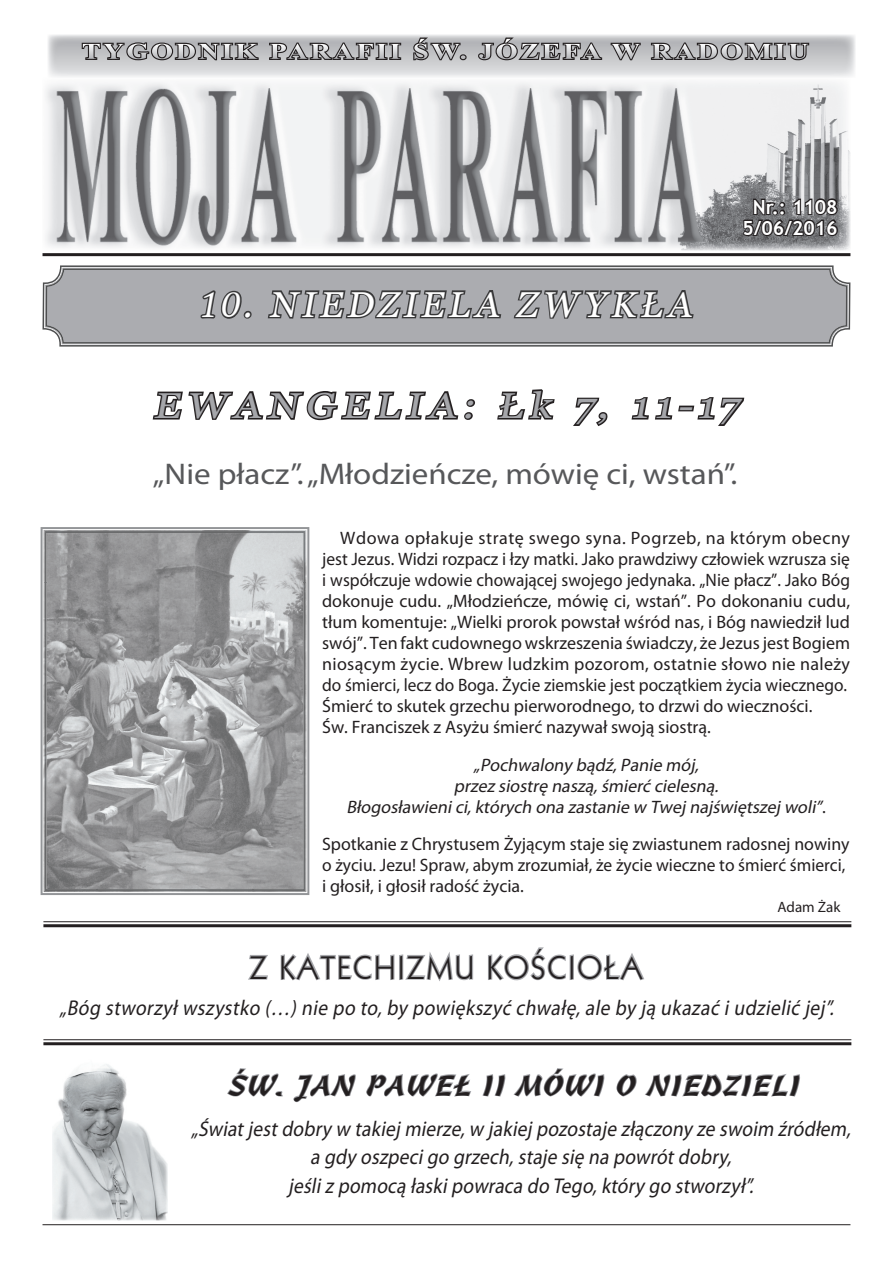
<style>
.page{position:relative;width:893px;height:1263px;background:#fff}
.page>*{position:absolute;margin:0;border:0;box-sizing:border-box;transform-origin:0 0}
.t1{font:italic 36px "Georgia";color:#a5a6aa;scale:1.15 1}
.t2{font:italic 36px "Georgia";color:#fff}
.t3{font:31.5px "Geometric 231 L2 Roman C";letter-spacing:.07em;color:#231f20;scale:.95 1}
.t4{font:30px "Myriad Pro";color:#57585a;scale:1.1 1}
.t5{font:28.2px "Freehand 471 L2";letter-spacing:.02em;color:#231f20;scale:1.2 1}
.t6{font:700 22.5px "Times New Roman";letter-spacing:.09em;color:#fff;scale:1.26 1}
.t7{font:italic 21.45px/28.5px "Myriad Pro";letter-spacing:.01em;color:#231f20;text-align:center;scale:.91 1}
.t8{font:700 19.5px/21px "Trebuchet MS";color:#fff;text-align:center}
.t9{font:18px/21px "Myriad Pro";color:#231f20}
.t10{font:italic 18px/21px "Myriad Pro";color:#231f20;text-align:center}
.t11{font:15px "Myriad Pro";color:#231f20}
.s1{font-family:"Garamond No 4 Cyr TCY Ligh"}
.s2{font-style:normal}
</style>
<div class="page">
<hr style="left:43px;top:1224px;width:807px;height:1px;background:#231f20">
<img style="left:45px;top:82px;width:805px;height:168px">
<hr style="left:43px;top:253px;width:807px;height:3px;background:#231f20">
<svg style="left:81px;top:41px;width:179px;height:21px;background:#807f81"></svg>
<svg style="left:268px;top:41px;width:134px;height:20px;background:#7b797c"></svg>
<svg style="left:412px;top:36px;width:56px;height:26px"></svg>
<svg style="left:476px;top:36px;width:127px;height:26px;background:#8a898b"></svg>
<svg style="left:609px;top:41px;width:33px;height:21px"></svg>
<svg style="left:650px;top:36px;width:160px;height:26px;background:#8c8b8d"></svg>
<svg style="left:741px;top:197px;width:98px;height:40px;background:#535254"></svg>
<svg style="left:42px;top:265px;width:808px;height:82px;background:#aaaaab"></svg>
<svg style="left:46px;top:268px;width:801px;height:76px;background:#a8a9ad"></svg>
<svg style="left:152px;top:391px;width:323px;height:30px"></svg>
<svg style="left:497px;top:389px;width:58px;height:31px"></svg>
<svg style="left:573px;top:397px;width:35px;height:29px"></svg>
<svg style="left:631px;top:397px;width:114px;height:29px"></svg>
<svg style="left:248px;top:955px;width:20px;height:25px"></svg>
<svg style="left:280px;top:953px;width:115px;height:28px"></svg>
<div style="left:399px;top:954px;width:4px;height:26px;border:2px solid #a8a9ad"></div>
<svg style="left:403px;top:952px;width:71px;height:29px"></svg>
<svg style="left:488px;top:947px;width:78px;height:34px"></svg>
<div style="left:570px;top:954px;width:4px;height:26px;border:2px solid #a8a9ad"></div>
<svg style="left:577px;top:953px;width:67px;height:28px"></svg>
<hr style="left:43px;top:1042px;width:808px;height:3px;background:#231f20">
<hr style="left:43px;top:1039px;width:808px;height:1px;background:#231f20">
<hr style="left:43px;top:924px;width:808px;height:3px;background:#231f20">
<hr style="left:43px;top:921px;width:808px;height:1px;background:#231f20">
<svg style="left:199px;top:269px;width:55px;height:67px;background:#96979a"></svg>
<svg style="left:266px;top:265px;width:237px;height:82px;background:#939497"></svg>
<svg style="left:512px;top:238px;width:183px;height:109px"></svg>
<svg style="left:41px;top:527px;width:268px;height:368px;background:#a0a1a3"></svg>
<img style="left:45px;top:531px;width:260px;height:52px">
<img style="left:45px;top:582px;width:52px;height:309px">
<img style="left:253px;top:582px;width:52px;height:309px">
<img style="left:96px;top:839px;width:158px;height:52px">
<svg style="left:227px;top:1068px;width:56px;height:29px"></svg>
<svg style="left:293px;top:1074px;width:63px;height:29px"></svg>
<svg style="left:366px;top:1073px;width:105px;height:24px"></svg>
<svg style="left:482px;top:1074px;width:24px;height:23px"></svg>
<svg style="left:513px;top:1068px;width:92px;height:29px"></svg>
<svg style="left:616px;top:1074px;width:21px;height:23px"></svg>
<svg style="left:645px;top:1074px;width:155px;height:23px"></svg>
<img style="left:52px;top:1064px;width:116px;height:156px">
<p class="t6" style="left:82px;top:36px;width:578px">TYGODNIK PARAFII ŚW. JÓZEFA W RADOMIU</p>
<h1 class="t2" style="left:197px;top:284px;width:503px"><span class="s1">10</span>. NIEDZIELA ZWY KŁA</h1>
<p class="t8" style="left:742px;top:196px;width:97px">Nr.: 1108<br>5/06/2016</p>
<h1 class="t1" style="left:153px;top:385px;width:518px">EWA NGELIA: Łk 7, 11-17</h1>
<h3 class="t4" style="left:153px;top:457px;width:533px">„Nie płacz”. „Młodzieńcze, mówię ci, wstań”.</h3>
<p class="t9" style="left:322px;top:528px;width:529px;text-indent:18px">Wdowa opłakuje stratę swego syna. Pogrzeb, na którym obecny jest Jezus. Widzi rozpacz i łzy matki. Jako prawdziwy człowiek wzrusza się i współczuje wdowie chowającej swojego jedynaka. „Nie płacz”. Jako Bóg dokonuje cudu. „Młodzieńcze, mówię ci, wstań”. Po dokonaniu cudu, tłum komentuje: „Wielki prorok powstał wśród nas, i Bóg nawiedził lud swój”. Ten fakt cudownego wskrzeszenia świadczy, że Jezus jest Bogiem niosącym życie. Wbrew ludzkim pozorom, ostatnie słowo nie należy do śmierci, lecz do Boga. Życie ziemskie jest początkiem życia wiecznego.<br>Śmierć to skutek grzechu pierworodnego, to drzwi do wieczności.<br>Św. Franciszek z Asyżu śmierć nazywał swoją siostrą.</p>
<p class="t10" style="left:346px;top:754px;width:481px">„Pochwalony bądź,Panie mój,<br>przez siostrę naszą,śmierć cielesną.<br>Błogosławienici,których ona zastanie w Twej najświętszej woli”<span class="s2">.</span></p>
<p class="t9" style="left:322px;top:834px;width:529px">Spotkanie z Chrystusem Żyjącym staje się zwiastunem radosnej nowiny o życiu. Jezu! Spraw, abym zrozumiał, że życie wieczne to śmierć śmierci, i głosił, i głosił radość życia.</p>
<p class="t11" style="left:777px;top:898px;width:64px">Adam Żak</p>
<h2 class="t3" style="left:249px;top:947px;width:415px">Z KATECHIZMU KOŚCIOŁA</h2>
<p class="t7" style="left:59px;top:993px;width:857px">„Bóg stworzyłwszystko (…)nie po to,by powiększyć chwałę,ale by ją ukazać iudzielić jej ”.</p>
<h3 class="t5" style="left:230px;top:1066px;width:478px">ŚW. JAN PAWEŁ II MÓWI O NIEDZIELI</h3>
<p class="t7" style="left:191px;top:1114px;width:731px">„Światjestdobry w takiej mierze,w jakiej pozostaje złączony ze swoim źródłem, a gdy oszpecigo grzech,staje się na powrótdobry,<br>jeśliz pomocą łaskipowraca do Tego,który go stworzył”.</p>
</div>
